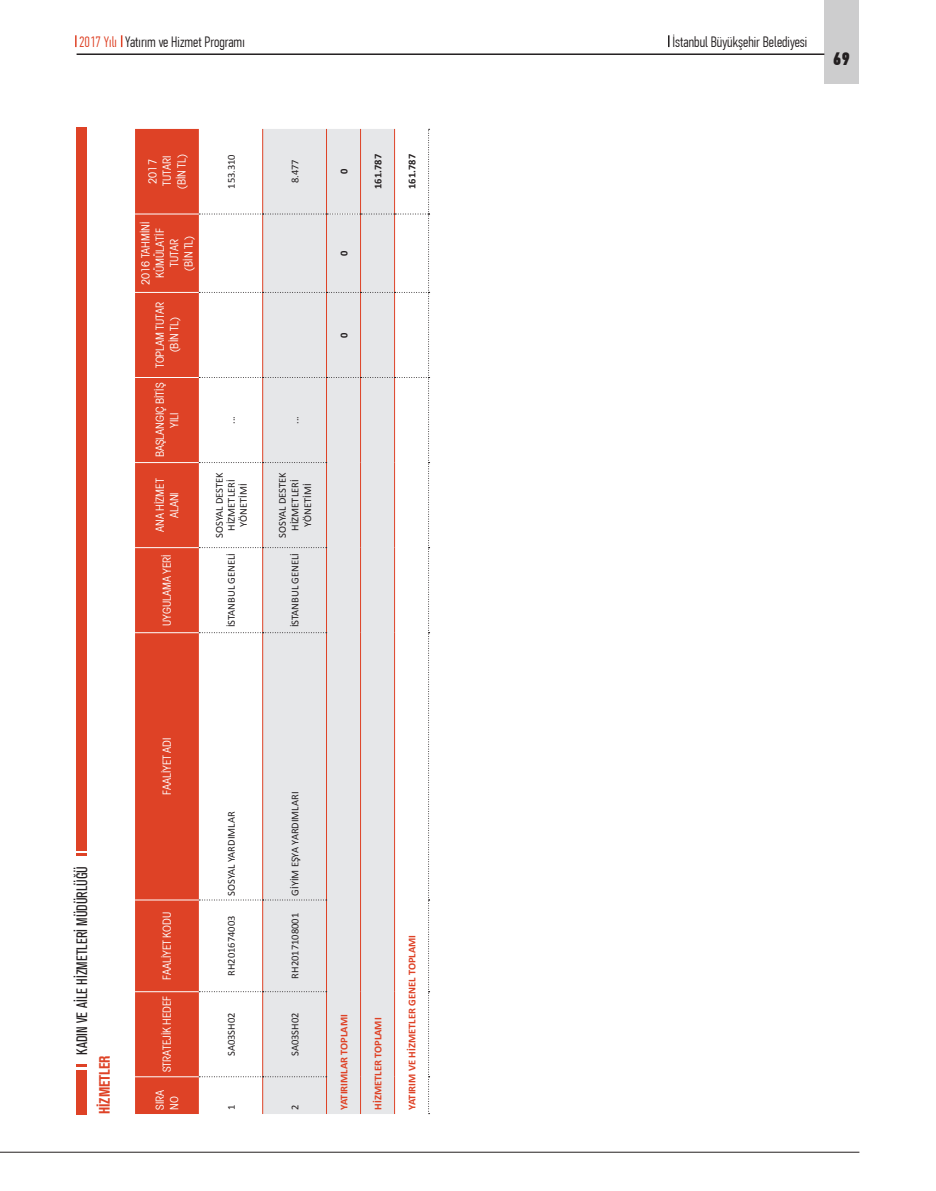
<style>
.page{position:relative;width:936px;height:1191px;background:#fff}
.page>*{position:absolute;margin:0;border:0;box-sizing:border-box;transform-origin:0 0}
.t1{font:18px "PF Din Text Comp Pro X Black";color:#231f20}
.t2{font:300 15px "PF Din Text Comp Pro";color:#231f20}
.t3{font:15px "Akzidenz Grotesk Condensed";color:#231f20}
.t4{font:700 15px "Akzidenz Grotesk Condensed";color:#de4226}
.t5{font:condensed 12px/14.4px "Avant Garde Gothic";color:#fff;text-align:center}
.t6{font:10.5px/12px "Calibri";color:#231f20;text-align:center}
.t7{font:700 10.5px "Calibri";color:#de4226}
.t8{font:700 10.5px "Calibri";color:#231f20}
.s1{color:#de4226}
</style>
<div class="page">
<div style="left:824px;top:0;width:34px;height:83px;background:#cdcdce"></div>
<hr style="left:77px;top:53px;width:747px;height:2px;background:#231f20">
<hr style="left:0;top:1152px;width:859px;height:1px;background:#231f20">
<svg style="left:668px;top:35px;width:1px;height:12px"></svg>
<svg style="left:75px;top:35px;width:2px;height:12px"></svg>
<svg style="left:121px;top:35px;width:1px;height:12px"></svg>
<div style="left:77px;top:1070px;width:10px;height:44px;background:#de4226"></div>
<svg style="left:77px;top:1064px;width:10px;height:3px"></svg>
<div style="left:77px;top:128px;width:10px;height:723px;background:#de4226"></div>
<svg style="left:77px;top:853px;width:10px;height:3px"></svg>
<div style="left:135px;top:129px;width:64px;height:985px;background:#de4226"></div>
<hr style="left:135px;top:1076px;width:64px;height:1px;background:#fff">
<hr style="left:135px;top:991px;width:64px;height:1px;background:#fff">
<hr style="left:135px;top:899px;width:64px;height:1px;background:#fff">
<hr style="left:135px;top:632px;width:64px;height:1px;background:#fff">
<hr style="left:135px;top:547px;width:64px;height:1px;background:#fff">
<hr style="left:135px;top:462px;width:64px;height:1px;background:#fff">
<hr style="left:135px;top:377px;width:64px;height:1px;background:#fff">
<hr style="left:135px;top:292px;width:64px;height:1px;background:#fff">
<hr style="left:135px;top:214px;width:64px;height:1px;background:#fff">
<svg style="left:199px;top:129px;width:230px;height:985px"></svg>
<h2 class="t2" style="left:79px;top:33px;width:167px"><span class="s1">2017 Yılı</span> Yatırım ve Hizmet Programı</h2>
<h2 class="t2" style="left:672px;top:33px;width:136px">İstanbul Büyükşehir Belediyesi</h2>
<h1 class="t1" style="left:832px;top:48px;width:19px">69</h1>
<p class="t5" style="left:145px;top:189px;width:36px;rotate:-90deg">2017<br>TUTARI (BİN TL)</p>
<p class="t5" style="left:138px;top:285px;width:64px;rotate:-90deg">2016 TAHMİNİ<br>KÜMÜLATİF<br>TUTAR<br>(BİN TL)</p>
<p class="t5" style="left:152px;top:368px;width:68px;rotate:-90deg">TOPLAM TUTAR (BİN TL)</p>
<p class="t5" style="left:152px;top:457px;width:76px;rotate:-90deg">BAŞLANGIÇ BİTİŞ<br>YILI</p>
<p class="t5" style="left:152px;top:531px;width:54px;rotate:-90deg">ANA HİZMET<br>ALANI</p>
<p class="t5" style="left:159px;top:626px;width:73px;rotate:-90deg">UYGULAMA YERİ</p>
<p class="t6" style="left:225px;top:189px;width:36px;rotate:-90deg">153.310</p>
<p class="t6" style="left:225px;top:424px;width:9px;rotate:-90deg">...</p>
<p class="t6" style="left:213px;top:538px;width:67px;rotate:-90deg">SOSYAL DESTEK<br>HİZMETLERİ<br>YÖNETİMİ</p>
<p class="t6" style="left:225px;top:627px;width:76px;rotate:-90deg">İSTANBUL GENELİ</p>
<p class="t6" style="left:289px;top:183px;width:25px;rotate:-90deg">8.477</p>
<p class="t8" style="left:337px;top:174px;width:7px;rotate:-90deg">0</p>
<p class="t8" style="left:337px;top:256px;width:7px;rotate:-90deg">0</p>
<p class="t8" style="left:371px;top:189px;width:36px;rotate:-90deg">161.787</p>
<p class="t8" style="left:405px;top:189px;width:36px;rotate:-90deg">161.787</p>
<p class="t8" style="left:337px;top:337px;width:7px;rotate:-90deg">0</p>
<p class="t6" style="left:289px;top:424px;width:9px;rotate:-90deg">...</p>
<p class="t6" style="left:276px;top:538px;width:67px;line-height:12.6px;rotate:-90deg">SOSYAL DESTEK<br>HİZMETLERİ<br>YÖNETİMİ</p>
<p class="t6" style="left:289px;top:627px;width:76px;rotate:-90deg">İSTANBUL GENELİ</p>
<h2 class="t3" style="left:74px;top:1054px;width:190px;rotate:-90deg">KADIN VE AİLE HİZMETLERİ MÜDÜRLÜĞÜ</h2>
<h2 class="t4" style="left:96px;top:1114px;width:60px;rotate:-90deg">HİZMETLER</h2>
<p class="t5" style="left:159px;top:795px;width:59px;rotate:-90deg">FAALİYET ADI</p>
<p class="t5" style="left:159px;top:979px;width:69px;rotate:-90deg">FAALİYET KODU</p>
<p class="t5" style="left:159px;top:1072px;width:78px;rotate:-90deg">STRATEJİK HEDEF</p>
<p class="t5" style="left:152px;top:1109px;width:22px;text-align:left;rotate:-90deg">SIRA<br>NO</p>
<p class="t6" style="left:225px;top:895px;width:86px;rotate:-90deg">SOSYAL YARDIMLAR</p>
<p class="t6" style="left:225px;top:976px;width:62px;rotate:-90deg">RH201674003</p>
<p class="t6" style="left:225px;top:1056px;width:45px;rotate:-90deg">SA03SH02</p>
<p class="t6" style="left:225px;top:1109px;width:7px;rotate:-90deg">1</p>
<p class="t6" style="left:289px;top:895px;width:105px;rotate:-90deg">GİYİM EŞYA YARDIMLARI</p>
<p class="t6" style="left:289px;top:978px;width:67px;rotate:-90deg">RH2017108001</p>
<p class="t6" style="left:289px;top:1056px;width:45px;rotate:-90deg">SA03SH02</p>
<p class="t6" style="left:289px;top:1109px;width:7px;rotate:-90deg">2</p>
<p class="t7" style="left:337px;top:1109px;width:97px;rotate:-90deg">YATIRIMLAR TOPLAMI</p>
<p class="t7" style="left:371px;top:1109px;width:94px;rotate:-90deg">HİZMETLER TOPLAMI</p>
<p class="t7" style="left:405px;top:1109px;width:176px;rotate:-90deg">YATIRIM VE HİZMETLER GENEL TOPLAMI</p>
</div>
